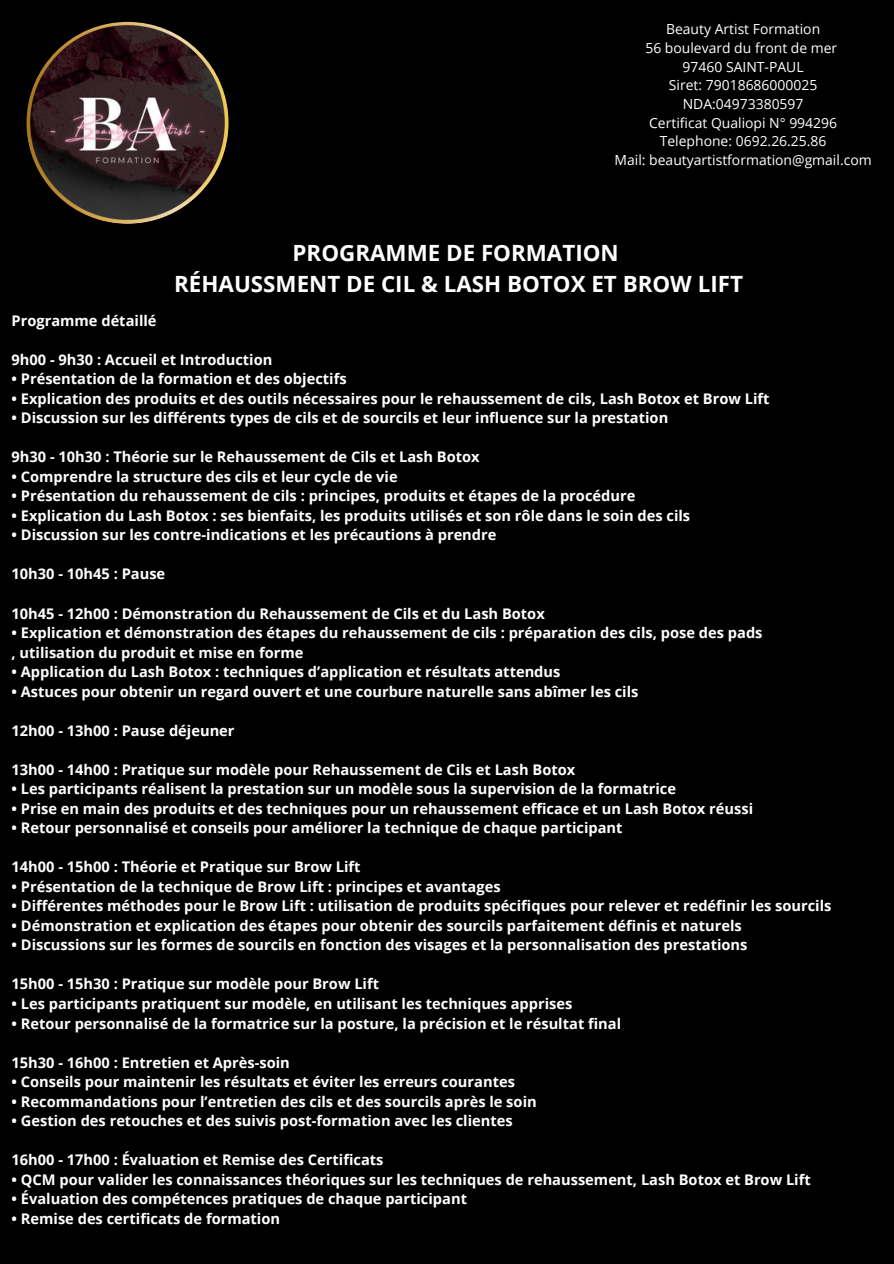
<style>
.page{position:relative;width:894px;height:1264px;background:#fff}
.page>*{position:absolute;margin:0;border:0;box-sizing:border-box;transform-origin:0 0}
.t1{font:700 22.35px/31px "Open Sans";color:#fff;text-align:center}
.t2{font:700 14.7px/19.5px "Open Sans";color:#fff}
.t3{font:13.95px "Open Sans";color:#fff}
</style>
<div class="page">
<div style="left:0;top:0;width:893px;height:1263px;background:#000"></div>
<img style="left:26px;top:22px;width:202px;height:202px">
<p class="t3" style="left:666px;top:19px;width:156px">Beauty Artist Formation</p>
<p class="t3" style="left:645px;top:38px;width:193px">56 boulevard du front de mer</p>
<p class="t3" style="left:682px;top:57px;width:122px">97460 SAINT-PAUL</p>
<p class="t3" style="left:668px;top:75px;width:150px">Siret: 79018686000025</p>
<p class="t3" style="left:682px;top:94px;width:122px">NDA:04973380597</p>
<p class="t3" style="left:649px;top:113px;width:189px">Certificat Qualiopi N° 994296</p>
<p class="t3" style="left:659px;top:131px;width:168px">Telephone: 0692.26.25.86</p>
<p class="t3" style="left:614px;top:150px;width:258px">Mail: beautyartistformation@gmail.com</p>
<p class="t1" style="left:174px;top:237px;width:570px">PROGRAMME DE FORMATION<br>RÉHAUSSMENT DE CIL &amp; LASH BOTOX ET BROW LIFT</p>
<h1 class="t2" style="left:12px;top:310px;width:146px">Programme détaillé</h1>
<h2 class="t2" style="left:12px;top:349px;width:262px">9h00 - 9h30 : Accueil et Introduction</h2>
<h2 class="t2" style="left:12px;top:369px;width:336px">• Présentation de la formation et des objectifs</h2>
<h2 class="t2" style="left:12px;top:388px;width:759px">• Explication des produits et des outils nécessaires pour le rehaussement de cils, Lash Botox et Brow Lift</h2>
<h2 class="t2" style="left:12px;top:408px;width:658px">• Discussion sur les différents types de cils et de sourcils et leur influence sur la prestation</h2>
<h2 class="t2" style="left:12px;top:447px;width:469px">9h30 - 10h30 : Théorie sur le Rehaussement de Cils et Lash Botox</h2>
<h2 class="t2" style="left:12px;top:466px;width:387px">• Comprendre la structure des cils et leur cycle de vie</h2>
<h2 class="t2" style="left:12px;top:486px;width:625px">• Présentation du rehaussement de cils : principes, produits et étapes de la procédure</h2>
<h2 class="t2" style="left:12px;top:505px;width:680px">• Explication du Lash Botox : ses bienfaits, les produits utilisés et son rôle dans le soin des cils</h2>
<h2 class="t2" style="left:12px;top:525px;width:486px">• Discussion sur les contre-indications et les précautions à prendre</h2>
<h2 class="t2" style="left:12px;top:564px;width:155px">10h30 - 10h45 : Pause</h2>
<h2 class="t2" style="left:12px;top:603px;width:534px">10h45 - 12h00 : Démonstration du Rehaussement de Cils et du Lash Botox</h2>
<h2 class="t2" style="left:12px;top:622px;width:752px">• Explication et démonstration des étapes du rehaussement de cils : préparation des cils, pose des pads , utilisation du produit et mise en forme</h2>
<h2 class="t2" style="left:12px;top:661px;width:550px">• Application du Lash Botox : techniques d’application et résultats attendus</h2>
<h2 class="t2" style="left:12px;top:681px;width:628px">• Astuces pour obtenir un regard ouvert et une courbure naturelle sans abîmer les cils</h2>
<h2 class="t2" style="left:12px;top:720px;width:224px">12h00 - 13h00 : Pause déjeuner</h2>
<h2 class="t2" style="left:12px;top:759px;width:565px">13h00 - 14h00 : Pratique sur modèle pour Rehaussement de Cils et Lash Botox</h2>
<h2 class="t2" style="left:12px;top:778px;width:665px">• Les participants réalisent la prestation sur un modèle sous la supervision de la formatrice</h2>
<h2 class="t2" style="left:12px;top:798px;width:742px">• Prise en main des produits et des techniques pour un rehaussement efficace et un Lash Botox réussi</h2>
<h2 class="t2" style="left:12px;top:817px;width:612px">• Retour personnalisé et conseils pour améliorer la technique de chaque participant</h2>
<h2 class="t2" style="left:12px;top:856px;width:350px">14h00 - 15h00 : Théorie et Pratique sur Brow Lift</h2>
<h2 class="t2" style="left:12px;top:876px;width:490px">• Présentation de la technique de Brow Lift : principes et avantages</h2>
<h2 class="t2" style="left:12px;top:895px;width:821px">• Différentes méthodes pour le Brow Lift : utilisation de produits spécifiques pour relever et redéfinir les sourcils</h2>
<h2 class="t2" style="left:12px;top:915px;width:731px">• Démonstration et explication des étapes pour obtenir des sourcils parfaitement définis et naturels</h2>
<h2 class="t2" style="left:12px;top:934px;width:737px">• Discussions sur les formes de sourcils en fonction des visages et la personnalisation des prestations</h2>
<h2 class="t2" style="left:12px;top:974px;width:369px">15h00 - 15h30 : Pratique sur modèle pour Brow Lift</h2>
<h2 class="t2" style="left:12px;top:993px;width:562px">• Les participants pratiquent sur modèle, en utilisant les techniques apprises</h2>
<h2 class="t2" style="left:12px;top:1013px;width:611px">• Retour personnalisé de la formatrice sur la posture, la précision et le résultat final</h2>
<h2 class="t2" style="left:12px;top:1052px;width:280px">15h30 - 16h00 : Entretien et Après-soin</h2>
<h2 class="t2" style="left:12px;top:1071px;width:504px">• Conseils pour maintenir les résultats et éviter les erreurs courantes</h2>
<h2 class="t2" style="left:12px;top:1091px;width:526px">• Recommandations pour l’entretien des cils et des sourcils après le soin</h2>
<h2 class="t2" style="left:12px;top:1110px;width:502px">• Gestion des retouches et des suivis post-formation avec les clientes</h2>
<h2 class="t2" style="left:12px;top:1149px;width:373px">16h00 - 17h00 : Évaluation et Remise des Certificats</h2>
<h2 class="t2" style="left:12px;top:1169px;width:800px">• QCM pour valider les connaissances théoriques sur les techniques de rehaussement, Lash Botox et Brow Lift</h2>
<h2 class="t2" style="left:12px;top:1188px;width:457px">• Évaluation des compétences pratiques de chaque participant</h2>
<h2 class="t2" style="left:12px;top:1208px;width:270px">• Remise des certificats de formation</h2>
</div>
